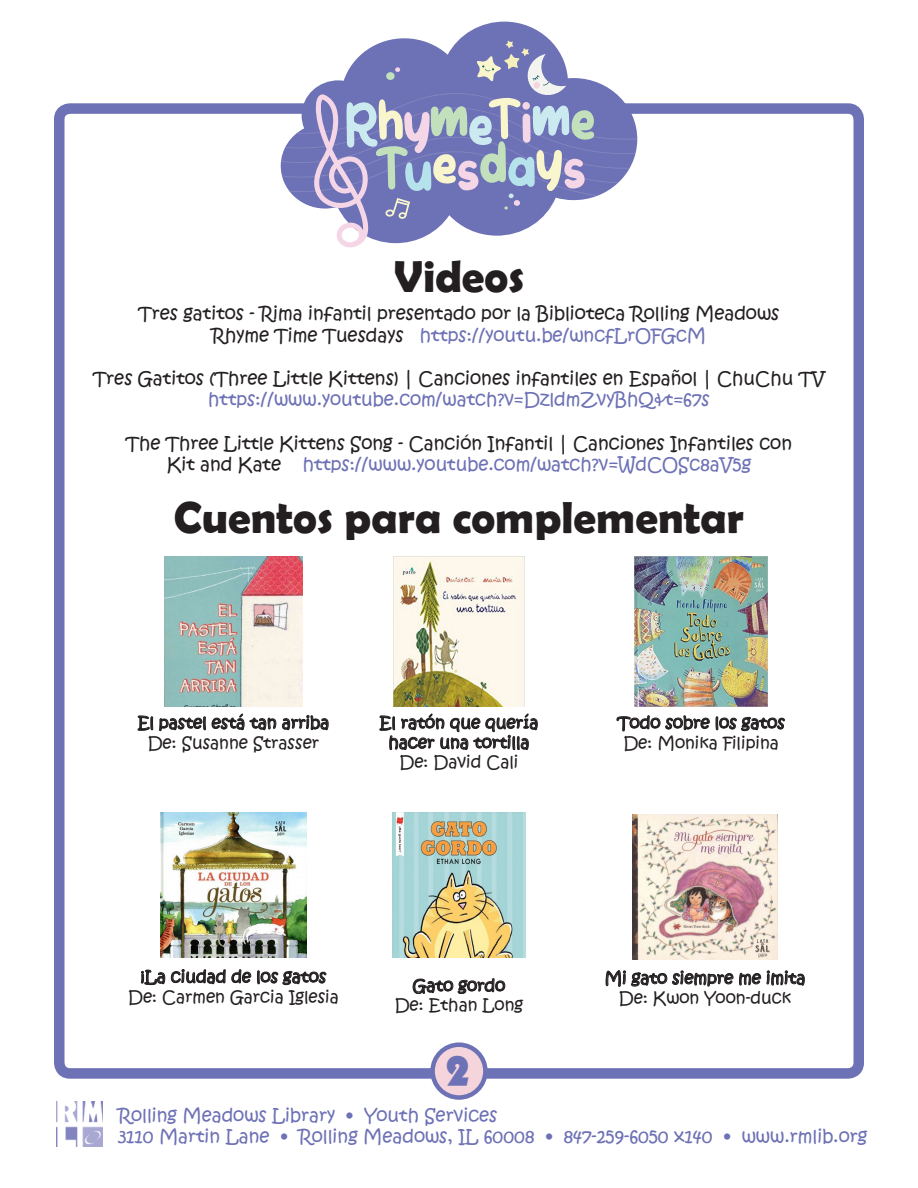
<style>
.page{position:relative;width:918px;height:1188px;background:#fff}
.page>*{position:absolute;margin:0;border:0;box-sizing:border-box;transform-origin:0 0}
.t1{font:700 45px "Berlin Sans FB Demi";color:#231f20}
.t2{font:900 43.5px "Kabob";color:#6d71b5}
.t3{font:18px "Kristen ITC";color:#6d71b5}
.t4{font:18px "Kristen ITC";color:#231f20}
.t5{font:16.5px "Kristen ITC";color:#231f20}
.s1{color:#231f20}
</style>
<div class="page">
<div style="left:54px;top:103px;width:810px;height:976px;border:10px solid #6d71b5;border-radius:11px"></div>
<svg style="left:280px;top:21px;width:358px;height:149px"></svg>
<svg style="left:281px;top:41px;width:356px;height:206px"></svg>
<img style="left:57px;top:1102px;width:46px;height:45px">
<div style="left:433px;top:1045px;width:52px;height:53px;background:#f5d4db;border-radius:50%"></div>
<div style="left:430px;top:1042px;width:58px;height:58px;border:4px solid #6d71b5;border-radius:50%"></div>
<img style="left:392px;top:813px;width:134px;height:145px">
<img style="left:161px;top:813px;width:145px;height:145px">
<svg style="left:137px;top:713px;width:192px;height:19px"></svg>
<svg style="left:412px;top:978px;width:94px;height:16px"></svg>
<svg style="left:141px;top:969px;width:186px;height:17px"></svg>
<img style="left:165px;top:557px;width:137px;height:149px">
<img style="left:394px;top:557px;width:130px;height:149px">
<svg style="left:379px;top:713px;width:159px;height:38px"></svg>
<img style="left:634px;top:557px;width:134px;height:149px">
<svg style="left:616px;top:715px;width:169px;height:17px"></svg>
<img style="left:632px;top:814px;width:146px;height:145px">
<svg style="left:605px;top:970px;width:200px;height:17px"></svg>
<p class="t1" style="left:394px;top:250px;width:132px">Videos</p>
<p class="t4" style="left:139px;top:302px;width:642px">Tres gatitos - Rima infantil presentado por la Biblioteca Rolling Meadows</p>
<p class="t3" style="left:212px;top:323px;width:496px"><span class="s1">Rhyme Time Tuesdays</span> https://youtu.be/wncfLrOFGcM</p>
<p class="t4" style="left:93px;top:366px;width:733px">Tres Gatitos (Three Little Kittens) | Canciones infantiles en Español | ChuChu TV</p>
<p class="t3" style="left:208px;top:388px;width:503px">https://www.youtube.com/watch?v=DzldmZvyBhQ&amp;t=67s</p>
<p class="t4" style="left:126px;top:431px;width:668px">The Three Little Kittens Song - Canción Infantil | Canciones Infantiles con</p>
<p class="t3" style="left:167px;top:453px;width:586px"><span class="s1">Kit and Kate</span> https://www.youtube.com/watch?v=WdCOSc8aV5g</p>
<p class="t1" style="left:174px;top:492px;width:572px">Cuentos para complementar</p>
<p class="t5" style="left:138px;top:712px;width:193px">El pastel está tan arriba</p>
<p class="t5" style="left:148px;top:732px;width:173px">De: Susanne Strasser</p>
<p class="t5" style="left:380px;top:712px;width:160px">El ratón que quería</p>
<p class="t5" style="left:389px;top:732px;width:142px">hacer una tortilla</p>
<p class="t5" style="left:400px;top:751px;width:120px">De: David Cali</p>
<p class="t5" style="left:618px;top:712px;width:169px">Todo sobre los gatos</p>
<p class="t5" style="left:623px;top:732px;width:157px">De: Monika Filipina</p>
<p class="t5" style="left:141px;top:966px;width:187px">¡La ciudad de los gatos</p>
<p class="t5" style="left:128px;top:986px;width:212px">De: Carmen Garcia Iglesia</p>
<p class="t5" style="left:413px;top:975px;width:94px">Gato gordo</p>
<p class="t5" style="left:395px;top:995px;width:130px">De: Ethan Long</p>
<p class="t2" style="left:445px;top:1045px;width:25px">2</p>
<p class="t5" style="left:605px;top:967px;width:202px">Mi gato siempre me imita</p>
<p class="t5" style="left:619px;top:987px;width:174px">De: Kwon Yoon-duck</p>
<p class="t3" style="left:118px;top:1103px;width:381px">Rolling Meadows Library • Youth Services</p>
<p class="t3" style="left:118px;top:1125px;width:751px">3110 Martin Lane • Rolling Meadows, IL 60008 • 847-259-6050 x140 • www.rmlib.org</p>
</div>
